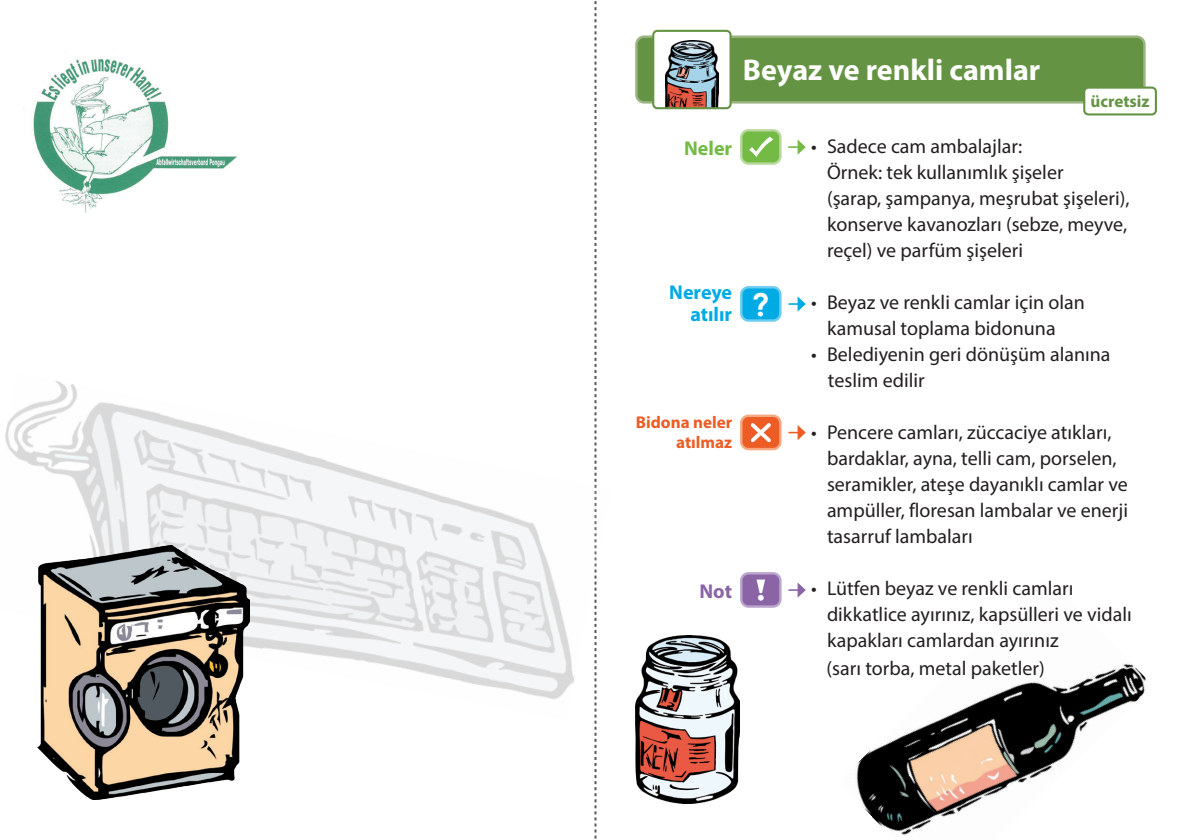
<style>
.page{position:relative;width:1191px;height:840px;background:#fff}
.page>*{position:absolute;margin:0;border:0;box-sizing:border-box;transform-origin:0 0}
.t1{font:700 31px "Century Gothic";color:#fff}
.t2{font:700 30px "Myriad Pro";color:#fff}
.t3{font:20px/26px "Myriad Pro";color:#231f20}
.t4{font:700 20px/22px "Myriad Pro";color:#00abe5;text-align:right}
.t5{font:700 20px "Myriad Pro";color:#74bb46}
.t6{font:700 20px "Myriad Pro";color:#8b64a6}
.t7{font:700 17px/20px "Myriad Pro";color:#ee5c25;text-align:right}
.t8{font:700 17px "Myriad Pro";color:#649443}
</style>
<div class="page">
<img style="left:856px;top:663px;width:291px;height:172px">
<img style="left:635px;top:635px;width:105px;height:167px">
<svg style="left:594px;top:1px;width:2px;height:838px"></svg>
<div style="left:636px;top:37px;width:508px;height:65px;background:#649443;border-radius:8px"></div>
<div style="left:635px;top:35px;width:510px;height:68px;border:2px solid #9cb481;border-radius:8px"></div>
<div style="left:653px;top:31px;width:77px;height:77px;background:#fff;border-radius:4px"></div>
<img style="left:665px;top:40px;width:53px;height:66px">
<div style="left:652px;top:30px;width:79px;height:79px;border:2px solid #649443;border-radius:4px"></div>
<img style="left:23px;top:58px;width:214px;height:155px">
<div style="left:741px;top:287px;width:39px;height:33px;background:#00abe5;border-radius:7px"></div>
<div style="left:740px;top:286px;width:41px;height:35px;border:2px solid #6dcdf0;border-radius:7px"></div>
<svg style="left:789px;top:296px;width:16px;height:15px"></svg>
<svg style="left:789px;top:425px;width:16px;height:15px"></svg>
<div style="left:741px;top:415px;width:39px;height:34px;background:#ee5c25;border-radius:7px"></div>
<div style="left:740px;top:414px;width:41px;height:36px;border:2px solid #f5a981;border-radius:7px"></div>
<svg style="left:750px;top:423px;width:21px;height:20px"></svg>
<svg style="left:789px;top:582px;width:16px;height:15px"></svg>
<div style="left:741px;top:573px;width:39px;height:33px;background:#8b64a6;border-radius:7px"></div>
<div style="left:740px;top:571px;width:41px;height:36px;border:2px solid #bba6cc;border-radius:7px"></div>
<svg style="left:756px;top:579px;width:9px;height:21px"></svg>
<svg style="left:788px;top:139px;width:17px;height:16px"></svg>
<div style="left:741px;top:130px;width:39px;height:33px;background:#74bb46;border-radius:7px"></div>
<div style="left:740px;top:129px;width:41px;height:36px;border:2px solid #b8d89d;border-radius:7px"></div>
<svg style="left:749px;top:136px;width:24px;height:21px"></svg>
<div style="left:1084px;top:88px;width:71px;height:26px;background:#fff;border-radius:4px"></div>
<div style="left:1083px;top:86px;width:74px;height:29px;border:2px solid #649443;border-radius:4px"></div>
<img style="left:5px;top:373px;width:592px;height:346px">
<img style="left:37px;top:545px;width:212px;height:253px">
<p class="t5" style="left:684px;top:135px;width:49px">Neler</p>
<p class="t4" style="left:669px;top:280px;width:64px">Nereye atılır</p>
<p class="t7" style="left:636px;top:411px;width:98px">Bidona neler atılmaz</p>
<p class="t6" style="left:699px;top:577px;width:34px">Not</p>
<h2 class="t2" style="left:743px;top:50px;width:299px">Beyaz ve renkli camlar</h2>
<p class="t8" style="left:1090px;top:90px;width:61px">ücretsiz</p>
<h1 class="t1" style="left:752px;top:284px;width:19px">?</h1>
<p class="t3" style="left:827px;top:132px;width:304px;text-indent:-16px">• Sadece cam ambalajlar:<br>Örnek: tek kullanımlık şişeler<br>(şarap, şampanya, meşrubat şişeleri), konserve kavanozları (sebze, meyve, reçel) ve parfüm şişeleri</p>
<p class="t3" style="left:827px;top:288px;width:259px;text-indent:-16px">• Beyaz ve renkli camlar için olan kamusal toplama bidonuna</p>
<p class="t3" style="left:828px;top:340px;width:284px;text-indent:-17px">• Belediyenin geri dönüşüm alanına teslim edilir</p>
<p class="t3" style="left:827px;top:418px;width:302px;text-indent:-16px">• Pencere camları, züccaciye atıkları, bardaklar, ayna, telli cam, porselen, seramikler, ateşe dayanıklı camlar ve ampüller, floresan lambalar ve enerji tasarruf lambaları</p>
<p class="t3" style="left:827px;top:574px;width:306px;text-indent:-16px">• Lütfen beyaz ve renkli camları dikkatlice ayırınız, kapsülleri ve vidalı kapakları camlardan ayırınız</p>
<p class="t3" style="left:826px;top:654px;width:220px">(sarı torba, metal paketler)</p>
</div>
